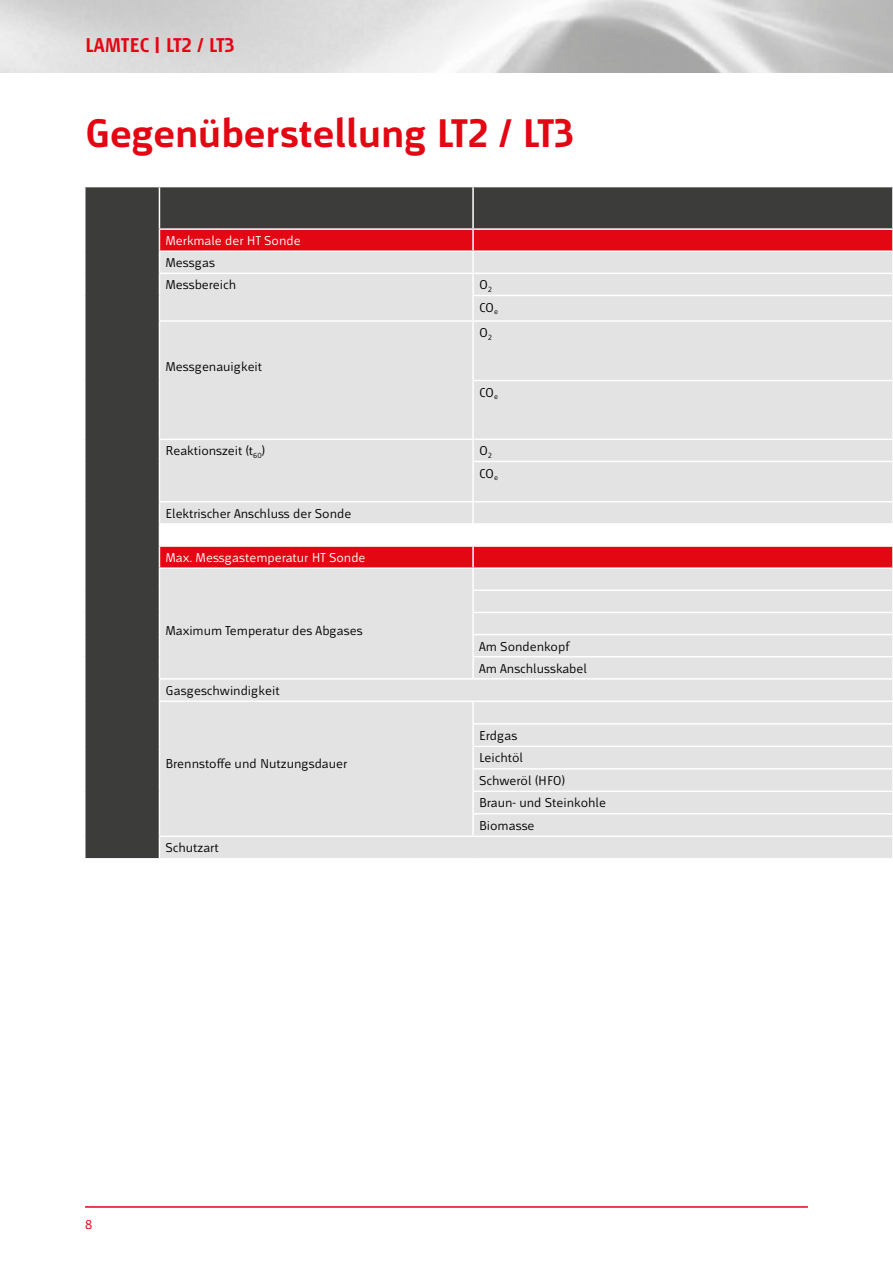
<style>
.page{position:relative;width:893px;height:1263px;background:#fff}
.page>*{position:absolute;margin:0;border:0;box-sizing:border-box;transform-origin:0 0}
.t1{font:700 42px "Mr Jones";color:#e30613}
.t2{font:700 21px "Mr Jones";color:#e30613}
.t3{font:13.5px/22.5px "Mr Jones";color:#000}
.t4{font:13.5px "Mr Jones";color:#fff}
.t5{font:13.5px "Mr Jones";color:#e30613}
</style>
<div class="page">
<hr style="left:85px;top:1206px;width:723px;height:2px;background:#e30613">
<div style="left:85px;top:187px;width:807px;height:671px;background:#3c3c3b"></div>
<div style="left:160px;top:230px;width:732px;height:20px;background:#e30613"></div>
<div style="left:160px;top:252px;width:732px;height:249px;background:#e3e3e3"></div>
<hr style="left:159px;top:187px;width:1px;height:41px;background:#fff">
<hr style="left:472px;top:187px;width:2px;height:41px;background:#fff">
<hr style="left:159px;top:228px;width:314px;height:2px;background:#fff">
<hr style="left:473px;top:228px;width:420px;height:2px;background:#fff">
<hr style="left:472px;top:230px;width:2px;height:20px;background:#fff">
<hr style="left:159px;top:250px;width:314px;height:2px;background:#fff">
<hr style="left:473px;top:250px;width:420px;height:2px;background:#fff">
<hr style="left:472px;top:252px;width:2px;height:21px;background:#fff">
<hr style="left:159px;top:273px;width:314px;height:1px;background:#fff">
<hr style="left:473px;top:273px;width:420px;height:1px;background:#fff">
<hr style="left:472px;top:274px;width:2px;height:21px;background:#fff">
<svg style="left:159px;top:230px;width:1px;height:90px"></svg>
<hr style="left:472px;top:295px;width:421px;height:1px;background:#fff">
<hr style="left:472px;top:296px;width:2px;height:24px;background:#fff">
<hr style="left:159px;top:320px;width:314px;height:2px;background:#fff">
<hr style="left:159px;top:322px;width:1px;height:58px;background:#fff">
<hr style="left:473px;top:320px;width:420px;height:2px;background:#fff">
<hr style="left:472px;top:322px;width:2px;height:58px;background:#fff">
<svg style="left:892px;top:228px;width:1px;height:23px"></svg>
<hr style="left:159px;top:380px;width:1px;height:59px;background:#fff">
<hr style="left:472px;top:380px;width:421px;height:1px;background:#fff">
<hr style="left:472px;top:381px;width:2px;height:58px;background:#fff">
<hr style="left:159px;top:439px;width:314px;height:1px;background:#fff">
<svg style="left:159px;top:440px;width:1px;height:21px"></svg>
<hr style="left:473px;top:439px;width:420px;height:1px;background:#fff">
<hr style="left:472px;top:440px;width:2px;height:21px;background:#fff">
<hr style="left:159px;top:461px;width:1px;height:40px;background:#fff">
<hr style="left:472px;top:461px;width:421px;height:1px;background:#fff">
<hr style="left:472px;top:462px;width:2px;height:39px;background:#fff">
<svg style="left:159px;top:501px;width:734px;height:358px;background:#e6d9da"></svg>
<h2 class="t2" style="left:85px;top:33px;width:151px">LAMTEC | LT2 / LT3</h2>
<h1 class="t1" style="left:85px;top:111px;width:491px">Gegenüberstellung LT2 / LT3</h1>
<p class="t4" style="left:165px;top:233px;width:137px">Merkmale der HT Sonde</p>
<p class="t3" style="left:165px;top:252px;width:72px;line-height:22px">Messgas<br>Messbereich</p>
<p class="t3" style="left:165px;top:356px;width:98px">Messgenauigkeit</p>
<p class="t3" style="left:479px;top:274px;width:21px">O<sub>2<br></sub>CO<sub>e</sub></p>
<p class="t3" style="left:479px;top:322px;width:14px">O<sub>2</sub></p>
<p class="t3" style="left:479px;top:381px;width:21px">CO<sub>e</sub></p>
<p class="t3" style="left:165px;top:440px;width:101px">Reaktionszeit (t<sub>60</sub>)</p>
<p class="t3" style="left:479px;top:440px;width:21px">O<sub>2<br></sub>CO<sub>e</sub></p>
<p class="t3" style="left:165px;top:502px;width:187px">Elektrischer Anschluss der Sonde</p>
<p class="t4" style="left:165px;top:550px;width:202px">Max. Messgastemperatur HT Sonde</p>
<p class="t3" style="left:165px;top:620px;width:199px">Maximum Temperatur des Abgases</p>
<p class="t3" style="left:165px;top:679px;width:116px">Gasgeschwindigkeit</p>
<p class="t3" style="left:165px;top:753px;width:183px">Brennstoffe und Nutzungsdauer</p>
<p class="t3" style="left:165px;top:837px;width:55px">Schutzart</p>
<p class="t3" style="left:479px;top:635px;width:109px">Am Sondenkopf<br>Am Anschlusskabel</p>
<p class="t3" style="left:479px;top:724px;width:129px">Erdgas<br>Leichtöl<br>Schweröl (HFO)<br>Braun- und Steinkohle<br>Biomasse</p>
<p class="t5" style="left:85px;top:1217px;width:9px">8</p>
</div>
